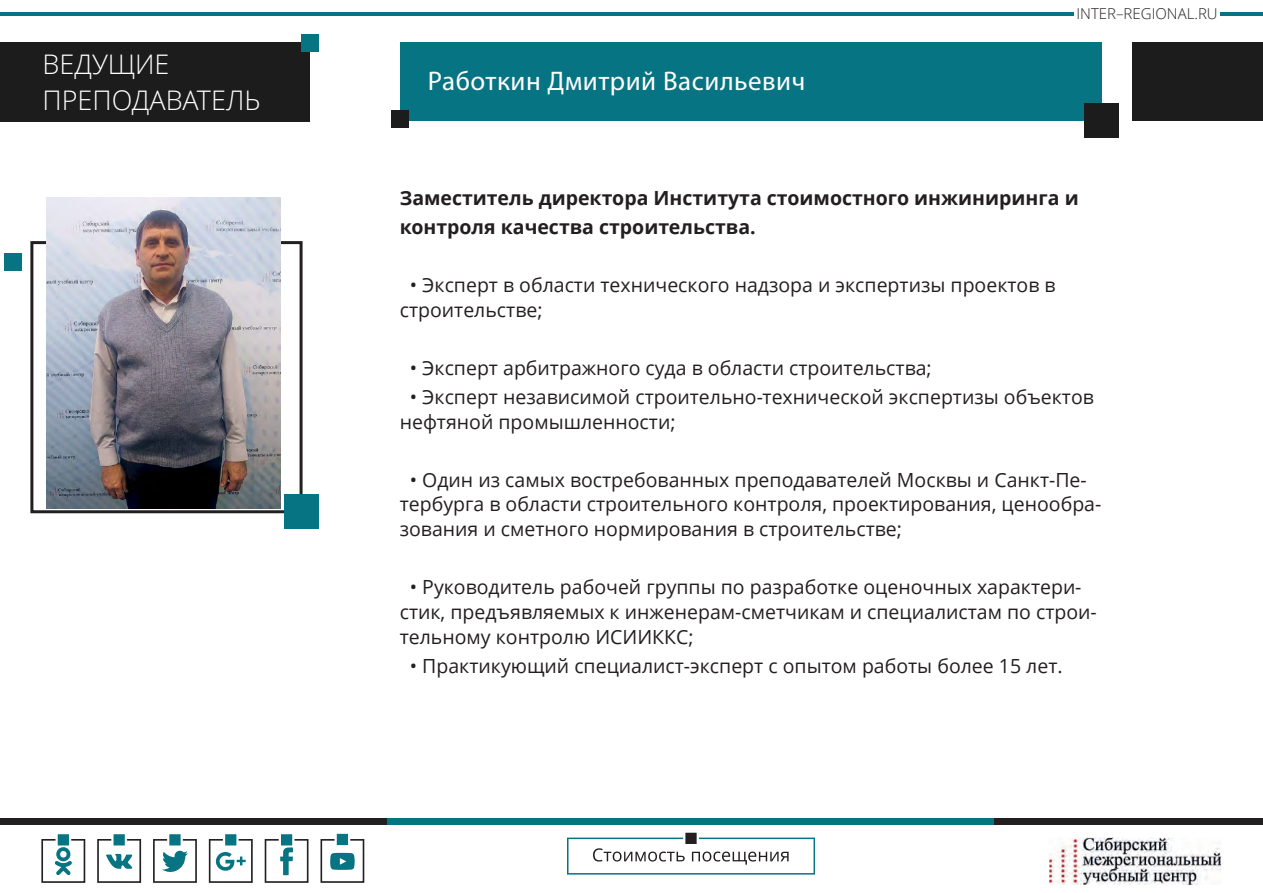
<style>
.page{position:relative;width:1263px;height:893px;background:#fff}
.page>*{position:absolute;margin:0;border:0;box-sizing:border-box;transform-origin:0 0}
.Стиль_абзаца_2{font:27px "Myriad Pro";letter-spacing:.02em;color:#fff}
.Стиль_абзаца_2-2{font:300 27px "Open Sans";color:#fff}
.Стиль_абзаца_2-3{font:19.5px/24.8px "Open Sans";color:#231f20}
.Стиль_абзаца_2-4{font:700 19.5px "Open Sans";color:#231f20}
.t1{font:300 15px "Open Sans";color:#231f20}
</style>
<div class="page">
<div style="left:0;top:818px;width:387px;height:7px;background:#231f20"></div>
<div style="left:994px;top:818px;width:269px;height:7px;background:#231f20"></div>
<div style="left:387px;top:818px;width:607px;height:7px;background:#067482"></div>
<hr style="left:0;top:12px;width:387px;height:4px;background:#067482">
<hr style="left:1220px;top:12px;width:43px;height:4px;background:#067482">
<hr style="left:387px;top:12px;width:687px;height:4px;background:#067482">
<svg style="left:567px;top:832px;width:248px;height:43px"></svg>
<img style="left:1049px;top:838px;width:172px;height:47px">
<svg style="left:41px;top:834px;width:44px;height:49px"></svg>
<svg style="left:97px;top:834px;width:44px;height:49px"></svg>
<svg style="left:153px;top:834px;width:44px;height:49px"></svg>
<svg style="left:209px;top:834px;width:44px;height:49px"></svg>
<svg style="left:265px;top:834px;width:43px;height:49px"></svg>
<svg style="left:320px;top:833px;width:44px;height:50px"></svg>
<div style="left:0;top:43px;width:309px;height:79px;background:#1c1c1c"></div>
<div style="left:400px;top:43px;width:701px;height:78px;background:#067482"></div>
<div style="left:1133px;top:43px;width:130px;height:78px;background:#1c1c1c"></div>
<div style="left:30px;top:241px;width:273px;height:272px;border:3px solid #231f20"></div>
<div style="left:284px;top:494px;width:34px;height:34px;background:#067482"></div>
<div style="left:1084px;top:104px;width:34px;height:34px;background:#1c1c1c"></div>
<div style="left:5px;top:253px;width:17px;height:17px;background:#067482"></div>
<div style="left:301px;top:34px;width:17px;height:17px;background:#067482"></div>
<div style="left:391px;top:111px;width:17px;height:17px;background:#1c1c1c"></div>
<img style="left:47px;top:197px;width:233px;height:311px">
<p class="Стиль_абзаца_2-2" style="left:43px;top:45px;width:129px">ВЕДУЩИЕ</p>
<p class="Стиль_абзаца_2-2" style="left:43px;top:81px;width:219px">ПРЕПОДАВАТЕЛЬ</p>
<p class="Стиль_абзаца_2" style="left:428px;top:65px;width:379px">Работкин Дмитрий Васильевич</p>
<p class="t1" style="left:1076px;top:3px;width:143px">INTER–REGIONAL.RU</p>
<p class="Стиль_абзаца_2-4" style="left:400px;top:184px;width:680px">Заместитель директора Института стоимостного инжиниринга и</p>
<p class="Стиль_абзаца_2-4" style="left:400px;top:213px;width:357px">контроля качества строительства.</p>
<p class="Стиль_абзаца_2-3" style="left:400px;top:273px;width:657px;text-indent:10px">• Эксперт в области технического надзора и экспертизы проектов в строительстве;</p>
<p class="Стиль_абзаца_2-3" style="left:410px;top:356px;width:523px">• Эксперт арбитражного суда в области строительства;</p>
<p class="Стиль_абзаца_2-3" style="left:400px;top:385px;width:696px;text-indent:10px">• Эксперт независимой строительно-технической экспертизы объектов нефтяной промышленности;</p>
<p class="Стиль_абзаца_2-3" style="left:400px;top:467px;width:703px;text-indent:10px">• Один из самых востребованных преподавателей Москвы и Санкт-Пе&shy;тербурга в области строительного контроля, проектирования, ценообра&shy;зования и сметного нормирования в строительстве;</p>
<p class="Стиль_абзаца_2-3" style="left:400px;top:575px;width:698px;text-indent:10px">• Руководитель рабочей группы по разработке оценочных характери&shy;стик, предъявляемых к инженерам-сметчикам и специалистам по строи&shy;тельному контролю ИСИИККС;</p>
<p class="Стиль_абзаца_2-3" style="left:410px;top:653px;width:654px">• Практикующий специалист-эксперт с опытом работы более 15 лет.</p>
</div>
